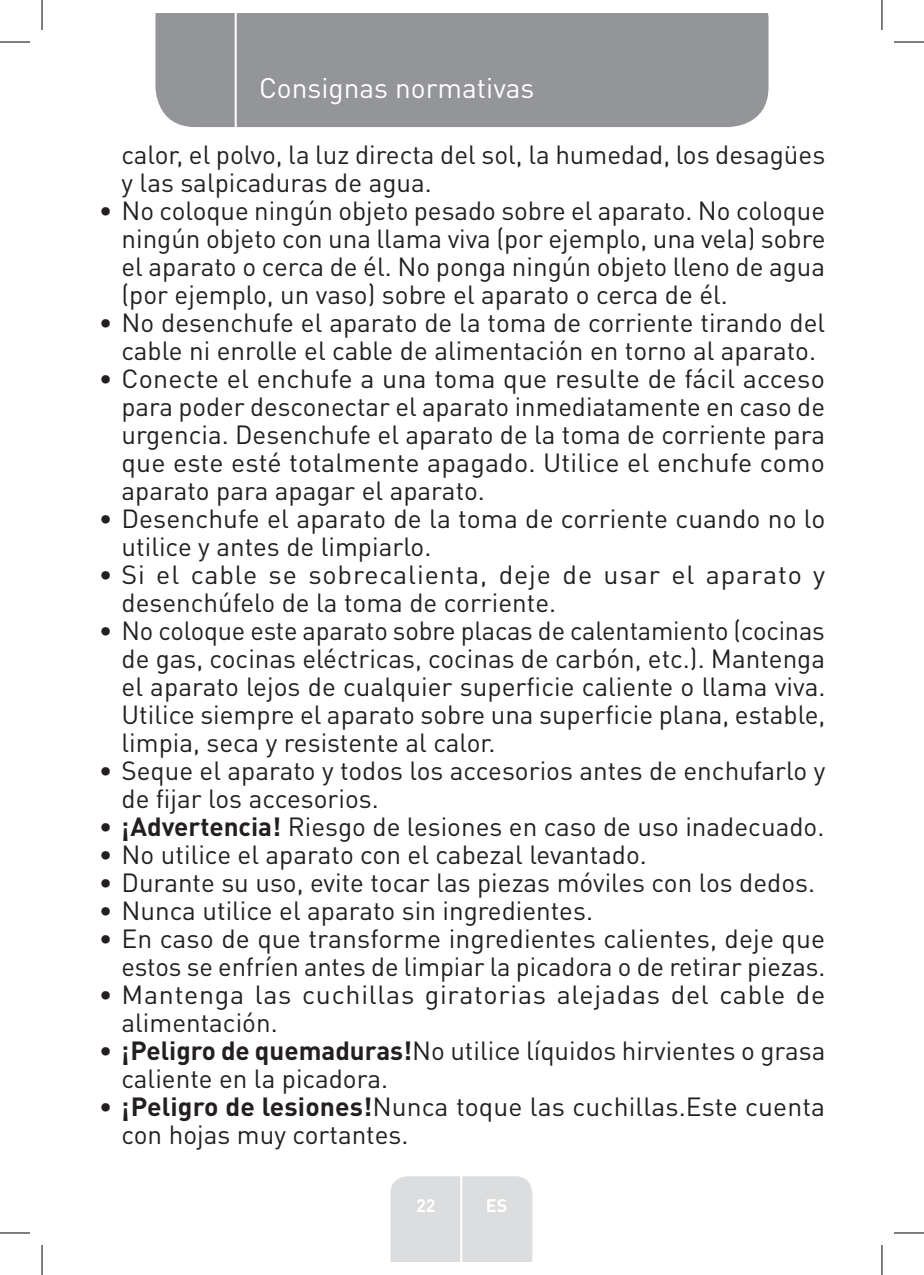
<style>
.page{position:relative;width:924px;height:1275px;background:#fff}
.page>*{position:absolute;margin:0;border:0;box-sizing:border-box;transform-origin:0 0}
.t1{font:28px "DIN Pro";color:#fff}
.t2{font:26px/28px "DIN Pro";color:#231f20}
.t3{font:26px/28px "DIN Pro";letter-spacing:.02em;color:#231f20}
.t4{font:26px/28px "DIN Pro";letter-spacing:.025em;color:#231f20}
.t5{font:700 18px "DIN Pro";color:#fff}
.s1{font-weight:700}
</style>
<div class="page">
<div style="left:155px;top:14px;width:613px;height:113px;background:#939598"></div>
<div style="left:390px;top:1176px;width:142px;height:85px;background:#dcdddf"></div>
<hr style="left:460px;top:1153px;width:2px;height:108px;background:#fff">
<hr style="left:234px;top:14px;width:2px;height:116px;background:#fff">
<hr style="left:0;top:42px;width:30px;height:1px;background:#000">
<hr style="left:893px;top:42px;width:30px;height:1px;background:#000">
<hr style="left:0;top:1232px;width:30px;height:1px;background:#000">
<hr style="left:893px;top:1232px;width:30px;height:1px;background:#000">
<hr style="left:42px;top:0;width:1px;height:30px;background:#000">
<hr style="left:42px;top:1245px;width:1px;height:30px;background:#000">
<hr style="left:881px;top:0;width:1px;height:30px;background:#000">
<hr style="left:881px;top:1245px;width:1px;height:30px;background:#000">
<p class="t1" style="left:259px;top:69px;width:277px">Consignas normativas</p>
<p class="t2" style="left:121px;top:139px;width:705px">calor, el polvo, la luz directa del sol, la humedad, los desagües y las salpicaduras de agua.</p>
<p class="t2" style="left:121px;top:195px;width:705px;text-align:justify;text-indent:-23px">• No coloque ningún objeto pesado sobre el aparato. No coloque ningún objeto con una llama viva (por ejemplo, una vela) sobre el aparato o cerca de él. No ponga ningún objeto lleno de agua (por ejemplo, un vaso) sobre el aparato o cerca de él.</p>
<p class="t2" style="left:99px;top:307px;width:727px;text-align:center">• No desenchufe el aparato de la toma de corriente tirando del cable ni enrolle el cable de alimentación en torno al aparato.</p>
<p class="t2" style="left:121px;top:363px;width:705px;text-align:justify;text-indent:-23px">• Conecte el enchufe a una toma que resulte de fácil acceso para poder desconectar el aparato inmediatamente en caso de urgencia. Desenchufe el aparato de la toma de corriente para que este esté totalmente apagado. Utilice el enchufe como aparato para apagar el aparato.</p>
<p class="t2" style="left:121px;top:503px;width:705px;text-indent:-23px">• Desenchufe el aparato de la toma de corriente cuando no lo utilice y antes de limpiarlo.</p>
<p class="t3" style="left:121px;top:559px;width:705px;text-indent:-23px">• Si el cable se sobrecalienta, deje de usar el aparato y desenchúfelo de la toma de corriente.</p>
<p class="t2" style="left:121px;top:615px;width:705px;text-align:justify;text-indent:-23px">• No coloque este aparato sobre placas de calentamiento (cocinas de gas, cocinas eléctricas, cocinas de carbón, etc.). Mantenga el aparato lejos de cualquier superficie caliente o llama viva.<br>Utilice siempre el aparato sobre una superficie plana, estable, limpia, seca y resistente al calor.</p>
<p class="t2" style="left:121px;top:755px;width:705px;text-indent:-23px">• Seque el aparato y todos los accesorios antes de enchufarlo y de fijar los accesorios.</p>
<p class="t2" style="left:99px;top:811px;width:726px">• <span class="s1">¡Advertencia!</span> Riesgo de lesiones en caso de uso inadecuado.</p>
<p class="t2" style="left:99px;top:839px;width:549px">• No utilice el aparato con el cabezal levantado.</p>
<p class="t2" style="left:99px;top:867px;width:717px">• Durante su uso, evite tocar las piezas móviles con los dedos.</p>
<p class="t2" style="left:99px;top:895px;width:495px">• Nunca utilice el aparato sin ingredientes.</p>
<p class="t2" style="left:99px;top:923px;width:727px;text-align:right">• En caso de que transforme ingredientes calientes, deje que estos se enfríen antes de limpiar la picadora o de retirar piezas.</p>
<p class="t4" style="left:121px;top:979px;width:705px;text-indent:-23px">• Mantenga las cuchillas giratorias alejadas del cable de alimentación.</p>
<p class="t2" style="left:121px;top:1035px;width:705px;text-indent:-23px">• <span class="s1">¡Peligro de quemaduras!</span>No utilice líquidos hirvientes o grasa caliente en la picadora.</p>
<p class="t2" style="left:121px;top:1091px;width:704px;text-indent:-23px">• <span class="s1">¡Peligro de lesiones!</span>Nunca toque las cuchillas.Este cuenta con hojas muy cortantes.</p>
<p class="t5" style="left:416px;top:1192px;width:21px">22</p>
<p class="t5" style="left:485px;top:1192px;width:23px">ES</p>
</div>
